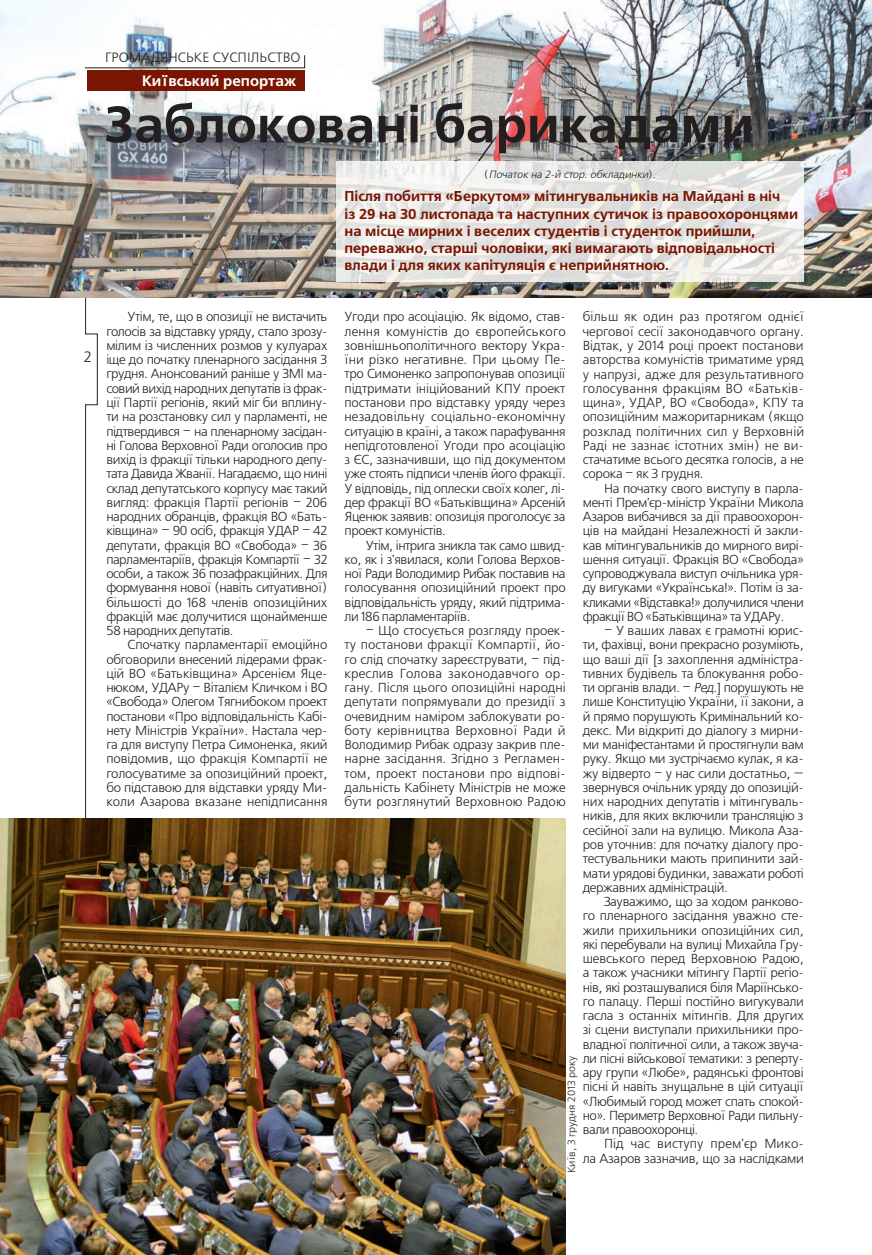
<style>
.page{position:relative;width:872px;height:1255px;background:#fff}
.page>*{position:absolute;margin:0;border:0;box-sizing:border-box;transform-origin:0 0}
.rubrica_left{font:700 15px "Free Set C";color:#fff}
.foto{font:15px "Free Set C";color:#231f20}
.t1{font:700 14.25px/17.1px "Free Set C";color:#791500}
.rubrica_right{font:13.5px "Free Set C";color:#231f20}
.text_freeset{font:13.05px/14.2px "Free Set C";letter-spacing:-.03em;color:#231f20;text-align:justify}
.foto-2{font:italic 10.5px "Free Set C";color:#231f20}
.foto-3{font:10.5px "Free Set C";color:#231f20}
.s1{font-style:normal}
.s2{font-style:italic}
</style>
<div class="page">
<img style="left:0;top:0;width:872px;height:298px">
<svg style="left:750px;top:161px;width:54px;height:120px"></svg>
<img style="left:0;top:818px;width:84px;height:436px">
<img style="left:84px;top:55px;width:666px;height:1199px">
<p class="rubrica_right" style="left:105px;top:50px;width:197px">ГРОМАДЯНСЬКЕ СУСПІЛЬСТВО</p>
<p class="rubrica_left" style="left:142px;top:72px;width:156px">Київський репортаж</p>
<p class="foto" style="left:84px;top:349px;width:9px">2</p>
<p class="text_freeset" style="left:106px;top:310px;width:223px;text-indent:21px">Утім, те, що в опозиції не вистачить голосів за відставку уряду, стало зрозу&shy;мілим із численних розмов у кулуарах іще до початку пленарного засідання 3 грудня. Анонсований раніше у ЗМІ ма&shy;совий вихід народних депутатів із фрак&shy;ції Партії регіонів, який міг би вплину&shy;ти на розстановку сил у парламенті, не підтвердився – на пленарному засідан&shy;ні Голова Верховної Ради оголосив про вихід із фракції тільки народного депу&shy;тата Давида Жванії. Нагадаємо, що нині склад депутатського корпусу має такий вигляд: фракція Партії регіонів – 206 народних обранців, фракція ВО «Бать&shy;ківщина» – 90 осіб, фракція УДАР – 42 депутати, фракція ВО «Свобода» – 36 парламентаріїв, фракція Компартії – 32 особи, а також 36 позафракційних. Для формування нової (навіть ситуативної) більшості до 168 членів опозиційних фракцій має долучитися щонайменше 58 народних депутатів.</p>
<p class="text_freeset" style="left:106px;top:638px;width:223px;text-indent:21px">Спочатку парламентарії емоційно обговорили внесений лідерами фрак&shy;цій ВО «Батьківщина» Арсенієм Яце&shy;нюком, УДАРу – Віталієм Кличком і ВО «Свобода» Олегом Тягнибоком проект постанови «Про відповідальність Кабі&shy;нету Міністрів України». Настала чер&shy;га для виступу Петра Симоненка, який повідомив, що фракція Компартії не голосуватиме за опозиційний проект, бо підставою для відставки уряду Ми&shy;коли Азарова вказане непідписання</p>
<p class="foto-2" style="left:484px;top:169px;width:173px"><span class="s1">(</span> Початок на 2-й стор.обкладинки<span class="s1">) .</span></p>
<p class="t1" style="left:344px;top:188px;width:455px">Після побиття «Беркутом» мітингувальників на Майдані в ніч<br>із 29 на 30 листопада та наступних сутичок із правоохоронцями на місце мирних і веселих студентів і студенток прийшли, переважно, старші чоловіки, які вимагають відповідальності влади і для яких капітуляція є неприйнятною.</p>
<p class="text_freeset" style="left:583px;top:310px;width:223px">більш як один раз протягом однієї чергової сесії законодавчого органу.<br>Відтак, у 2014 році проект постанови авторства комуністів триматиме уряд у напрузі, адже для результативного голосування фракціям ВО «Батьків&shy;щина», УДАР, ВО «Свобода», КПУ та опозиційним мажоритарникам (якщо розклад політичних сил у Верховній Раді не зазнає істотних змін) не ви&shy;стачатиме всього десятка голосів, а не сорока – як 3 грудня.</p>
<p class="text_freeset" style="left:583px;top:481px;width:223px;text-indent:21px">На початку свого виступу в парла&shy;менті Прем'єр-міністр України Микола Азаров вибачився за дії правоохорон&shy;ців на майдані Незалежності й закли&shy;кав мітингувальників до мирного вирі&shy;шення ситуації. Фракція ВО «Свобода» супроводжувала виступ очільника уря&shy;ду вигуками «Українська!». Потім із за&shy;кликами «Відставка!» долучилися члени фракції ВО «Батьківщина» та УДАРу.</p>
<p class="text_freeset" style="left:583px;top:624px;width:223px;text-align:left;text-indent:21px">– У ваших лавах є грамотні юрис&shy;ти, фахівці, вони прекрасно розуміють, що ваші дії [з захоплення адміністра&shy;тивних будівель та блокування робо&shy;ти органів влади. – <span class="s2">Ред</span>.] порушують не лише Конституцію України, її закони, а й прямо порушують Кримінальний ко&shy;декс. Ми відкриті до діалогу з мирни&shy;ми маніфестантами й простягнули вам руку. Якщо ми зустрічаємо кулак, я ка&shy;жу відверто – у нас сили достатньо, — звернувся очільник уряду до опозицій&shy;них народних депутатів і мітингуваль&shy;ників, для яких включили трансляцію з сесійної зали на вулицю. Микола Аза&shy;ров уточнив: для початку діалогу про&shy;тестувальники мають припинити зай&shy;мати урядові будинки, заважати роботі державних адміністрацій.</p>
<p class="text_freeset" style="left:583px;top:895px;width:223px;text-indent:21px">Зауважимо, що за ходом ранково&shy;го пленарного засідання уважно сте&shy;жили прихильники опозиційних сил, які перебували на вулиці Михайла Гру&shy;шевського перед Верховною Радою, а також учасники мітингу Партії регіо&shy;нів, які розташувалися біля Маріїнсько&shy;го палацу. Перші постійно вигукували гасла з останніх мітингів. Для других зі сцени виступали прихильники про&shy;владної політичної сили, а також звуча&shy;ли пісні військової тематики: з реперту&shy;ару групи «Любе», радянські фронтові пісні й навіть знущальне в цій ситуації «Любимый город может спать спокой&shy;но». Периметр Верховної Ради пильну&shy;вали правоохоронці.</p>
<p class="text_freeset" style="left:583px;top:1137px;width:223px;text-align:right">Під час виступу прем'єр Мико-<br>ла Азаров зазначив, що за наслідками</p>
<p class="text_freeset" style="left:344px;top:310px;width:223px">Угоди про асоціацію. Як відомо, став&shy;лення комуністів до європейського зовнішньополітичного вектору Укра&shy;їни різко негативне. При цьому Пе&shy;тро Симоненко запропонував опозиції підтримати ініційований КПУ проект постанови про відставку уряду через незадовільну соціально-економічну ситуацію в країні, а також парафування непідготовленої Угоди про асоціацію з ЄС, зазначивши, що під документом уже стоять підписи членів його фракції.<br>У відповідь, під оплески своїх колег, лі&shy;дер фракції ВО «Батьківщина» Арсеній Яценюк заявив: опозиція проголосує за проект комуністів.</p>
<p class="text_freeset" style="left:344px;top:538px;width:223px;text-align:left;text-indent:21px">Утім, інтрига зникла так само швид&shy;ко, як і з'явилася, коли Голова Верхов&shy;ної Ради Володимир Рибак поставив на голосування опозиційний проект про відповідальність уряду, який підтрима&shy;ли 186 парламентаріїв.</p>
<p class="text_freeset" style="left:344px;top:624px;width:223px;text-indent:21px">– Що стосується розгляду проек&shy;ту постанови фракції Компартії, йо&shy;го слід спочатку зареєструвати, – під&shy;креслив Голова законодавчого ор&shy;гану. Після цього опозиційні народні депутати попрямували до президії з очевидним наміром заблокувати ро&shy;боту керівництва Верховної Ради й Володимир Рибак одразу закрив пле&shy;нарне засідання. Згідно з Регламен&shy;том, проект постанови про відпові&shy;дальність Кабінету Міністрів не може бути розглянутий Верховною Радою</p>
<p class="foto-3" style="left:566px;top:1173px;width:119px;rotate:-90deg">Київ, 3 грудня 2013 року</p>
</div>
